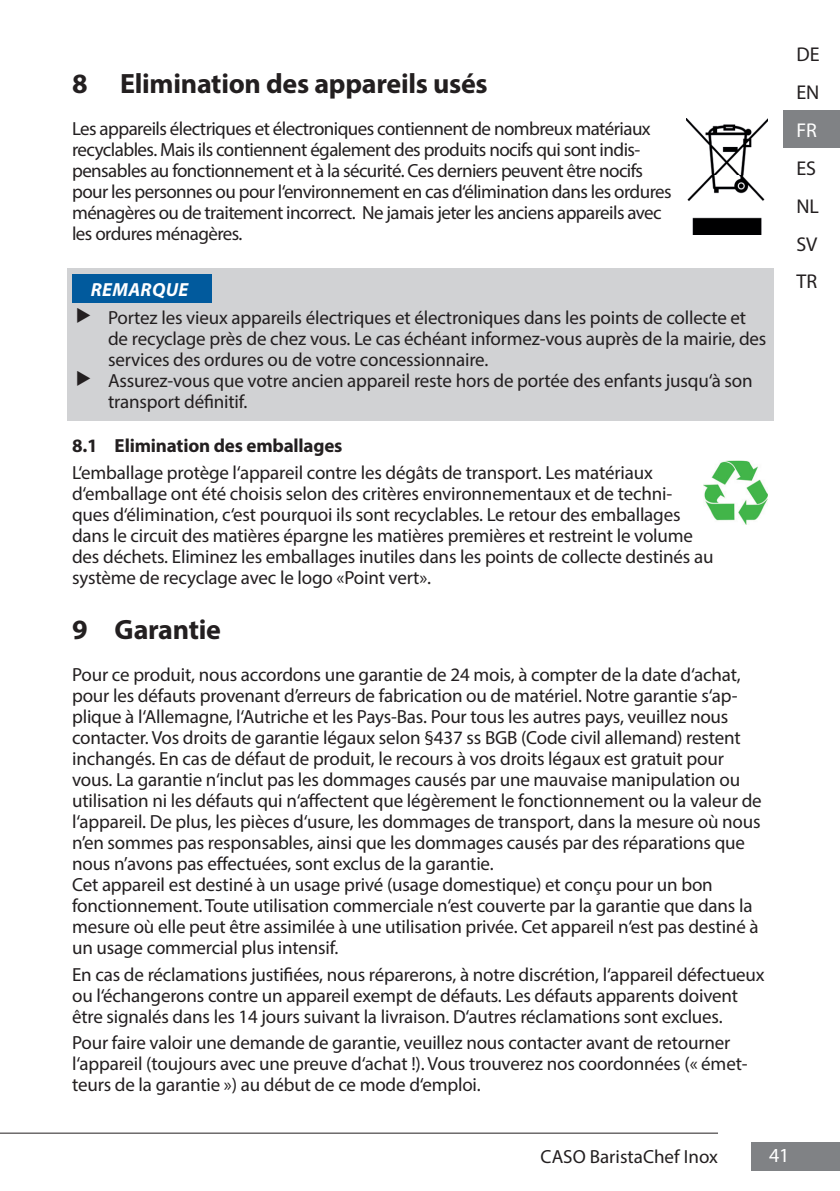
<style>
.page{position:relative;width:840px;height:1191px;background:#fff}
.page>*{position:absolute;margin:0;border:0;box-sizing:border-box;transform-origin:0 0}
.t1{font:700 28px "Myriad Pro";letter-spacing:-.01em;color:#231f20}
.t2{font:20px/38px "Myriad Pro";color:#231f20}
.t3{font:20px "Myriad Pro";color:#fff}
.t4{font:19px/21px "Myriad Pro";letter-spacing:-.01em;color:#231f20}
.t5{font:19px/21px "Myriad Pro";letter-spacing:-.03em;color:#231f20}
.t6{font:700 19px "Myriad Pro";letter-spacing:-.01em;color:#231f20}
.t7{font:italic 700 19px "Myriad Pro";letter-spacing:.02em;color:#fff}
</style>
<div class="page">
<div style="left:750px;top:1141px;width:89px;height:29px;background:#808285"></div>
<hr style="left:0;top:1132px;width:717px;height:1px;background:#231f20">
<div style="left:782px;top:110px;width:57px;height:38px;background:#808285"></div>
<div style="left:67px;top:268px;width:706px;height:152px;background:#d1d2d4"></div>
<img style="left:686px;top:118px;width:81px;height:116px">
<div style="left:72px;top:275px;width:139px;height:28px;background:#015a9d"></div>
<img style="left:703px;top:461px;width:64px;height:64px">
<h1 class="t1" style="left:72px;top:65px;width:417px">8 Elimination des appareils usés</h1>
<p class="t5" style="left:72px;top:118px;width:600px">Les appareils électriques et électroniques contiennent de nombreux matériaux recyclables. Mais ils contiennent également des produits nocifs qui sont indis&shy;pensables au fonctionnement et à la sécurité. Ces derniers peuvent être nocifs pour les personnes ou pour l‘environnement en cas d‘élimination dans les ordures ménagères ou de traitement incorrect. Ne jamais jeter les anciens appareils avec les ordures ménagères.</p>
<p class="t7" style="left:91px;top:277px;width:99px">REMARQUE</p>
<p class="t4" style="left:108px;top:307px;width:659px">Portez les vieux appareils électriques et électroniques dans les points de collecte et de recyclage près de chez vous. Le cas échéant informez-vous auprès de la mairie, des services des ordures ou de votre concessionnaire.<br>Assurez-vous que votre ancien appareil reste hors de portée des enfants jusqu‘à son transport définitif.</p>
<p class="t6" style="left:72px;top:433px;width:272px">8.1 Elimination des emballages</p>
<p class="t4" style="left:72px;top:461px;width:642px">L‘emballage protège l‘appareil contre les dégâts de transport. Les matériaux d‘emballage ont été choisis selon des critères environnementaux et de techni&shy;ques d‘élimination, c‘est pourquoi ils sont recyclables. Le retour des emballages dans le circuit des matières épargne les matières premières et restreint le volume des déchets. Eliminez les emballages inutiles dans les points de collecte destinés au système de recyclage avec le logo «Point vert».</p>
<h1 class="t1" style="left:72px;top:611px;width:150px">9 Garantie</h1>
<p class="t4" style="left:72px;top:664px;width:690px">Pour ce produit, nous accordons une garantie de 24 mois, à compter de la date d‘achat, pour les défauts provenant d’erreurs de fabrication ou de matériel. Notre garantie s‘ap&shy;plique à l‘Allemagne, l‘Autriche et les Pays-Bas. Pour tous les autres pays, veuillez nous contacter. Vos droits de garantie légaux selon §437 ss BGB (Code civil allemand) restent inchangés. En cas de défaut de produit, le recours à vos droits légaux est gratuit pour vous. La garantie n‘inclut pas les dommages causés par une mauvaise manipulation ou utilisation ni les défauts qui n‘affectent que légèrement le fonctionnement ou la valeur de l‘appareil. De plus, les pièces d‘usure, les dommages de transport, dans la mesure où nous n’en sommes pas responsables, ainsi que les dommages causés par des réparations que nous n’avons pas effectuées, sont exclus de la garantie.<br>Cet appareil est destiné à un usage privé (usage domestique) et conçu pour un bon fonctionnement. Toute utilisation commerciale n‘est couverte par la garantie que dans la mesure où elle peut être assimilée à une utilisation privée. Cet appareil n‘est pas destiné à un usage commercial plus intensif.</p>
<p class="t4" style="left:72px;top:963px;width:693px">En cas de réclamations justifiées, nous réparerons, à notre discrétion, l‘appareil défectueux ou l‘échangerons contre un appareil exempt de défauts. Les défauts apparents doivent être signalés dans les 14 jours suivant la livraison. D‘autres réclamations sont exclues.</p>
<p class="t4" style="left:72px;top:1032px;width:676px">Pour faire valoir une demande de garantie, veuillez nous contacter avant de retourner l‘appareil (toujours avec une preuve d‘achat !). Vous trouverez nos coordonnées (« émet&shy;teurs de la garantie ») au début de ce mode d‘emploi.</p>
<p class="t2" style="left:796px;top:34px;width:25px">DE<br>EN</p>
<p class="t3" style="left:796px;top:117px;width:22px">FR</p>
<p class="t2" style="left:796px;top:148px;width:21px">ES</p>
<p class="t2" style="left:796px;top:186px;width:24px">NL</p>
<p class="t2" style="left:796px;top:224px;width:23px">SV<br>TR</p>
<p class="t4" style="left:540px;top:1145px;width:179px">CASO BaristaChef Inox</p>
<p class="t3" style="left:768px;top:1142px;width:22px">41</p>
</div>
